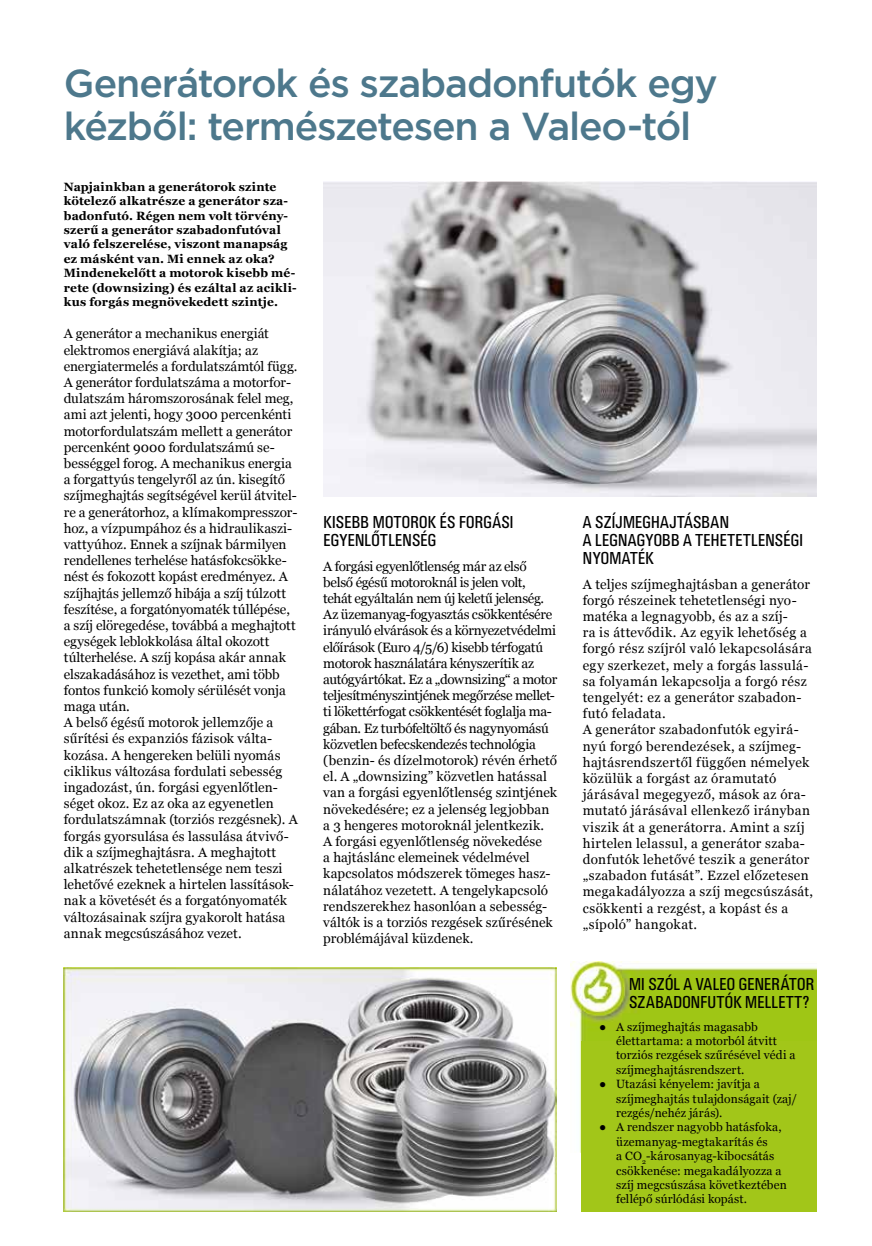
<style>
.page{position:relative;width:872px;height:1246px;background:#fff}
.page>*{position:absolute;margin:0;border:0;box-sizing:border-box;transform-origin:0 0}
.t1{font:500 39px/43.5px "Gotham";letter-spacing:-.03em;color:#4d788c}
.t2{font:18px/18px "U001 Con";letter-spacing:.015em;color:#000}
.t3{font:13.5px/16.2px "Georgia";letter-spacing:.005em;color:#000}
.t4{font:13.5px/16.2px "Georgia";letter-spacing:.025em;color:#000}
.t5{font:12px/14.4px "Georgia";letter-spacing:.015em;color:#000}
.t6{font:700 12px/14.4px "Georgia";letter-spacing:.01em;color:#000}
.s1{font-family:"Arial"}
</style>
<div class="page">
<img style="left:323px;top:182px;width:493px;height:314px">
<img style="left:64px;top:968px;width:492px;height:244px">
<img style="left:571px;top:961px;width:245px;height:191px">
<div style="left:581px;top:1042px;width:235px;height:170px;background:#a2c619"></div>
<h1 class="t1" style="left:64px;top:61px;width:655px">Generátorok és szabadonfutók egy kézből: természetesen a Valeo-tól</h1>
<p class="t6" style="left:64px;top:179px;width:234px">Napjainkban a generátorok szinte kötelező alkatrésze a generátor sza&shy;badonfutó. Régen nem volt törvény&shy;szerű a generátor szabadonfutóval való felszerelése, viszont manapság ez másként van. Mi ennek az oka?<br>Mindenekelőtt a motorok kisebb mé&shy;rete (downsizing) és ezáltal az acikli&shy;kus forgás megnövekedett szintje.</p>
<p class="t3" style="left:64px;top:325px;width:235px">A generátor a mechanikus energiát elektromos energiává alakítja; az energiatermelés a fordulatszámtól függ.<br>A generátor fordulatszáma a motorfor&shy;dulatszám háromszorosának felel meg, ami azt jelenti, hogy 3000 percenkénti motorfordulatszám mellett a generátor percenként 9000 fordulatszámú se&shy;bességgel forog. A mechanikus energia a forgattyús tengelyről az ún. kisegítő szíjmeghajtás segítségével kerül átvitel&shy;re a generátorhoz, a klímakompresszor&shy;hoz, a vízpumpához és a hidraulikaszi&shy;vattyúhoz. Ennek a szíjnak bármilyen rendellenes terhelése hatásfokcsökke&shy;nést és fokozott kopást eredményez. A szíjhajtás jellemző hibája a szíj túlzott feszítése, a forgatónyomaték túllépése, a szíj elöregedése, továbbá a meghajtott egységek leblokkolása által okozott túlterhelése. A szíj kopása akár annak elszakadásához is vezethet, ami több fontos funkció komoly sérülését vonja maga után.<br>A belső égésű motorok jellemzője a sűrítési és expanziós fázisok válta&shy;kozása. A hengereken belüli nyomás ciklikus változása fordulati sebesség ingadozást, ún. forgási egyenlőtlen&shy;séget okoz. Ez az oka az egyenetlen fordulatszámnak (torziós rezgésnek). A forgás gyorsulása és lassulása átvivő&shy;dik a szíjmeghajtásra. A meghajtott alkatrészek tehetetlensége nem teszi lehetővé ezeknek a hirtelen lassítások&shy;nak a követését és a forgatónyomaték változásainak szíjra gyakorolt hatása annak megcsúszásához vezet.</p>
<h2 class="t2" style="left:323px;top:513px;width:192px">KISEBB MOTOROK ÉS FORGÁSI<br>EGYENLŐTLENSÉG</h2>
<p class="t3" style="left:323px;top:557px;width:235px">A forgási egyenlőtlenség már az első belső égésű motoroknál is jelen volt, tehát egyáltalán nem új keletű jelenség.<br>Az üzemanyag-fogyasztás csökkentésére irányuló elvárások és a környezetvédelmi előírások (Euro 4/5/6) kisebb térfogatú motorok használatára kényszerítik az autógyártókat. Ez a „downsizing“ a motor teljesítményszintjének megőrzése mellet&shy;ti lökettérfogat csökkentését foglalja ma&shy;gában. Ez turbófeltöltő és nagynyomású közvetlen befecskendezés technológia (benzin- és dízelmotorok) révén érhető el. A „downsizing” közvetlen hatással van a forgási egyenlőtlenség szintjének növekedésére; ez a jelenség legjobban a 3 hengeres motoroknál jelentkezik.<br>A forgási egyenlőtlenség növekedése<br>a hajtáslánc elemeinek védelmével kapcsolatos módszerek tömeges hasz&shy;nálatához vezetett. A tengelykapcsoló rendszerekhez hasonlóan a sebesség&shy;váltók is a torziós rezgések szűrésének problémájával küzdenek.</p>
<h2 class="t2" style="left:583px;top:513px;width:222px">A SZÍJMEGHAJTÁSBAN<br>A LEGNAGYOBB A TEHETETLENSÉGI<br>NYOMATÉK</h2>
<p class="t4" style="left:583px;top:575px;width:232px">A teljes szíjmeghajtásban a generátor forgó részeinek tehetetlenségi nyo&shy;matéka a legnagyobb, és az a szíj-<br>ra is áttevődik. Az egyik lehetőség a forgó rész szíjról való lekapcsolására egy szerkezet, mely a forgás lassulá&shy;sa folyamán lekapcsolja a forgó rész tengelyét: ez a generátor szabadon&shy;futó feladata.<br>A generátor szabadonfutók egyirá&shy;nyú forgó berendezések, a szíjmeg&shy;hajtásrendszertől függően némelyek közülük a forgást az óramutató járásával megegyező, mások az óra&shy;mutató járásával ellenkező irányban viszik át a generátorra. Amint a szíj hirtelen lelassul, a generátor szaba&shy;donfutók lehetővé teszik a generátor „szabadon futását”. Ezzel előzetesen megakadályozza a szíj megcsúszását, csökkenti a rezgést, a kopást és a „sípoló” hangokat.</p>
<h2 class="t2" style="left:629px;top:975px;width:187px">MI SZÓL A VALEO GENERÁTOR<br>SZABADONFUTÓK MELLETT?</h2>
<p class="t5" style="left:616px;top:1019px;width:181px;text-indent:-17px"><span class="s1">●</span> A szíjmeghajtás magasabb élettartama: a motorból átvitt torziós rezgések szűrésével védi a szíjmeghajtásrendszert.</p>
<p class="t5" style="left:616px;top:1076px;width:182px;text-indent:-17px"><span class="s1">●</span> Utazási kényelem: javítja a szíjmeghajtás tulajdonságait (zaj/ rezgés/nehéz járás).</p>
<p class="t5" style="left:616px;top:1119px;width:172px;text-indent:-17px"><span class="s1">●</span> A rendszer nagyobb hatásfoka, üzemanyag-megtakarítás és<br>a CO<sub>2</sub>-károsanyag-kibocsátás csökkenése: megakadályozza a szíj megcsúszása következtében fellépő súrlódási kopást.</p>
</div>
